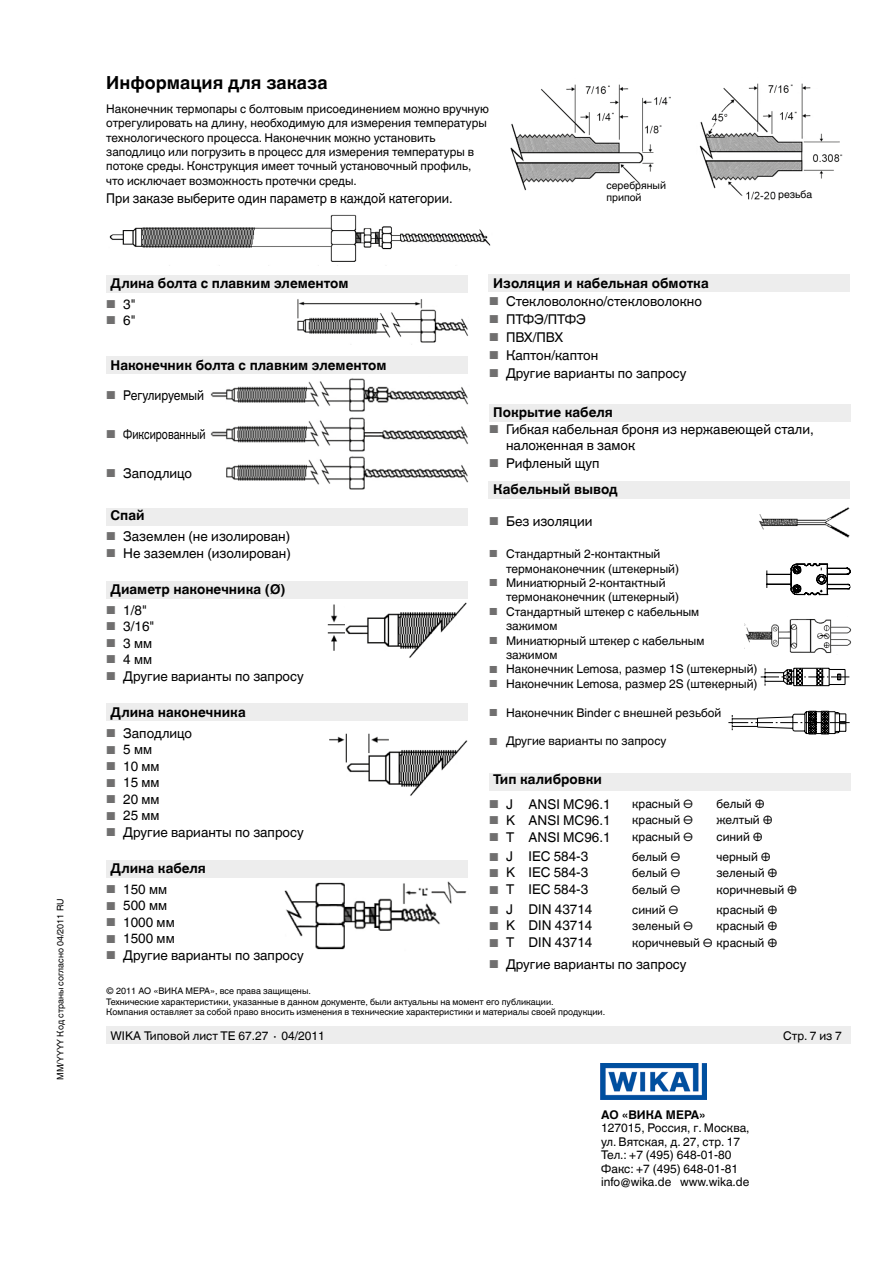
<style>
.page{position:relative;width:893px;height:1263px;background:#fff}
.page>*{position:absolute;margin:0;border:0;box-sizing:border-box;transform-origin:0 0}
.t1{font:700 18px "Helvetica World";color:#000}
.t2{font:13.5px/16.2px "Helvetica World";color:#000}
.t3{font:700 13.5px/26.5px "Helvetica World";color:#000}
.t4{font:13.5px "Helvetica World";color:#000;scale:.95 1}
.t5{font:13.5px "Helvetica World";color:#000;scale:.8 1}
.t6{font:13.5px "Helvetica World";color:#000;scale:.9 1}
.t7{font:12px/14.4px "Helvetica World";color:#000}
.t8{font:700 12px "Helvetica World";color:#000}
.t9{font:10.5px "Helvetica World";color:#000}
.t10{font:9px/10.5px "Helvetica World";color:#000}
.s1{font-size:11.55px;color:#706f6f}
.s2{font-weight:400;font-size:11.55px;color:#706f6f}
.s3{font-weight:400}
.s4{font-size:10.2px;color:#706f6f}
</style>
<div class="page">
<img style="left:601px;top:1063px;width:105px;height:36px">
<div style="left:106px;top:1027px;width:744px;height:17px;background:#ededed"></div>
<div style="left:106px;top:275px;width:362px;height:17px;background:#ededed"></div>
<div style="left:106px;top:356px;width:362px;height:17px;background:#ededed"></div>
<div style="left:106px;top:508px;width:362px;height:17px;background:#ededed"></div>
<div style="left:106px;top:704px;width:362px;height:17px;background:#ededed"></div>
<div style="left:106px;top:581px;width:362px;height:17px;background:#ededed"></div>
<div style="left:106px;top:861px;width:362px;height:17px;background:#ededed"></div>
<div style="left:489px;top:773px;width:361px;height:17px;background:#ededed"></div>
<div style="left:488px;top:275px;width:362px;height:17px;background:#ededed"></div>
<div style="left:488px;top:481px;width:362px;height:17px;background:#ededed"></div>
<img style="left:699px;top:83px;width:144px;height:117px">
<div style="left:489px;top:404px;width:361px;height:17px;background:#ededed"></div>
<img style="left:510px;top:84px;width:161px;height:107px">
<img style="left:297px;top:299px;width:171px;height:44px">
<img style="left:210px;top:378px;width:259px;height:112px">
<img style="left:344px;top:602px;width:123px;height:56px">
<img style="left:329px;top:733px;width:139px;height:63px">
<img style="left:284px;top:881px;width:183px;height:69px">
<img style="left:327px;top:604px;width:17px;height:47px">
<img style="left:759px;top:507px;width:91px;height:31px">
<svg style="left:760px;top:667px;width:90px;height:19px"></svg>
<svg style="left:728px;top:710px;width:122px;height:25px"></svg>
<svg style="left:766px;top:563px;width:85px;height:33px"></svg>
<img style="left:744px;top:619px;width:108px;height:34px">
<img style="left:109px;top:214px;width:382px;height:48px">
<p class="t10" style="left:55px;top:1080px;width:183px;rotate:-90deg">MM/YYYY Код страны согласно 04/2011 RU</p>
<h1 class="t1" style="left:106px;top:73px;width:223px">Информация для заказа</h1>
<p class="t7" style="left:106px;top:102px;width:384px">Наконечник термопары с болтовым присоединением можно вручную отрегулировать на длину, необходимую для измерения температуры технологического процесса. Наконечник можно установить заподлицо или погрузить в процесс для измерения температуры в потоке среды. Конструкция имеет точный установочный профиль, что исключает возможность протечки среды.</p>
<p class="t9" style="left:606px;top:179px;width:61px">серебряный</p>
<p class="t4" style="left:106px;top:190px;width:366px">При заказе выберите один параметр в каждой категории.</p>
<p class="t9" style="left:606px;top:191px;width:37px">припой</p>
<p class="t9" style="left:778px;top:189px;width:36px">резьба</p>
<p class="t3" style="left:111px;top:270px;width:240px">Длина болта с плавким элементом</p>
<p class="t2" style="left:106px;top:296px;width:31px"><span class="s1">■</span> 3"</p>
<p class="t2" style="left:106px;top:312px;width:31px"><span class="s1">■</span> 6"</p>
<p class="t3" style="left:111px;top:352px;width:277px">Наконечник болта с плавким элементом</p>
<p class="t6" style="left:106px;top:388px;width:110px"><span class="s1">■</span> Регулируемый</p>
<p class="t5" style="left:106px;top:427px;width:125px"><span class="s1">■</span> Фиксированный</p>
<p class="t2" style="left:106px;top:465px;width:87px"><span class="s1">■</span> Заподлицо</p>
<p class="t3" style="left:111px;top:502px;width:36px">Спай</p>
<p class="t2" style="left:106px;top:528px;width:185px"><span class="s1">■</span> Заземлен (не изолирован)</p>
<p class="t2" style="left:106px;top:545px;width:186px"><span class="s1">■</span> Не заземлен (изолирован)</p>
<p class="t3" style="left:111px;top:576px;width:176px">Диаметр наконечника (Ø)</p>
<p class="t2" style="left:106px;top:602px;width:42px"><span class="s1">■</span> 1/8"</p>
<p class="t2" style="left:106px;top:618px;width:50px"><span class="s1">■</span> 3/16"</p>
<p class="t2" style="left:106px;top:635px;width:47px"><span class="s1">■</span> 3 мм</p>
<p class="t2" style="left:106px;top:651px;width:47px"><span class="s1">■</span> 4 мм</p>
<p class="t2" style="left:106px;top:668px;width:199px"><span class="s1">■</span> Другие варианты по запросу</p>
<p class="t3" style="left:111px;top:699px;width:137px">Длина наконечника</p>
<p class="t2" style="left:106px;top:725px;width:87px"><span class="s1">■</span> Заподлицо</p>
<p class="t2" style="left:106px;top:741px;width:47px"><span class="s1">■</span> 5 мм</p>
<p class="t2" style="left:106px;top:758px;width:55px"><span class="s1">■</span> 10 мм</p>
<p class="t2" style="left:106px;top:774px;width:55px"><span class="s1">■</span> 15 мм</p>
<p class="t2" style="left:106px;top:791px;width:55px"><span class="s1">■</span> 20 мм</p>
<p class="t2" style="left:106px;top:807px;width:55px"><span class="s1">■</span> 25 мм</p>
<p class="t2" style="left:106px;top:824px;width:199px"><span class="s1">■</span> Другие варианты по запросу</p>
<p class="t3" style="left:111px;top:855px;width:97px">Длина кабеля</p>
<p class="t2" style="left:106px;top:881px;width:62px"><span class="s1">■</span> 150 мм</p>
<p class="t2" style="left:106px;top:897px;width:62px"><span class="s1">■</span> 500 мм</p>
<p class="t2" style="left:106px;top:914px;width:70px"><span class="s1">■</span> 1000 мм</p>
<p class="t2" style="left:106px;top:930px;width:70px"><span class="s1">■</span> 1500 мм</p>
<p class="t2" style="left:106px;top:947px;width:199px"><span class="s1">■</span> Другие варианты по запросу</p>
<p class="t3" style="left:493px;top:270px;width:217px">Изоляция и кабельная обмотка</p>
<p class="t2" style="left:489px;top:293px;width:214px"><span class="s1">■</span> Стекловолокно/стекловолокно</p>
<p class="t2" style="left:489px;top:311px;width:98px"><span class="s1">■</span> ПТФЭ/ПТФЭ</p>
<p class="t2" style="left:489px;top:329px;width:76px"><span class="s1">■</span> ПВХ/ПВХ</p>
<p class="t2" style="left:489px;top:347px;width:111px"><span class="s1">■</span> Каптон/каптон</p>
<p class="t2" style="left:489px;top:365px;width:199px"><span class="s1">■</span> Другие варианты по запросу</p>
<p class="t3" style="left:493px;top:399px;width:121px">Покрытие кабеля</p>
<p class="t2" style="left:506px;top:421px;width:309px;text-indent:-17px"><span class="s1">■</span> Гибкая кабельная броня из нержавеющей стали, наложенная в замок</p>
<p class="t3" style="left:493px;top:450px;width:126px;text-indent:-4px"><span class="s2">■</span> <span class="s3">Рифленый щуп<br></span>Кабельный вывод</p>
<p class="t2" style="left:489px;top:513px;width:105px"><span class="s1">■</span> Без изоляции</p>
<p class="t7" style="left:506px;top:547px;width:174px;text-indent:-17px"><span class="s4">■</span> Стандартный 2-контактный термонаконечник (штекерный)</p>
<p class="t7" style="left:506px;top:576px;width:174px;text-indent:-17px"><span class="s4">■</span> Миниатюрный 2-контактный термонаконечник (штекерный)</p>
<p class="t7" style="left:506px;top:604px;width:195px;text-indent:-17px"><span class="s4">■</span> Стандартный штекер с кабельным зажимом</p>
<p class="t7" style="left:506px;top:633px;width:200px;text-indent:-17px"><span class="s4">■</span> Миниатюрный штекер с кабельным зажимом</p>
<p class="t7" style="left:489px;top:662px;width:270px"><span class="s4">■</span> Наконечник Lemosa, размер 1S (штекерный)</p>
<p class="t7" style="left:489px;top:676px;width:270px"><span class="s4">■</span> Наконечник Lemosa, размер 2S (штекерный)</p>
<p class="t7" style="left:489px;top:705px;width:234px"><span class="s4">■</span> Наконечник Binder с внешней резьбой</p>
<p class="t7" style="left:489px;top:734px;width:179px"><span class="s4">■</span> Другие варианты по запросу</p>
<p class="t3" style="left:493px;top:766px;width:110px">Тип калибровки</p>
<p class="t2" style="left:489px;top:796px;width:123px"><span class="s1">■</span> J ANSI MC96.1</p>
<p class="t7" style="left:632px;top:797px;width:62px">красный ⊖</p>
<p class="t7" style="left:716px;top:797px;width:50px">белый ⊕</p>
<p class="t2" style="left:489px;top:812px;width:123px"><span class="s1">■</span> K ANSI MC96.1</p>
<p class="t7" style="left:632px;top:813px;width:62px">красный ⊖</p>
<p class="t7" style="left:716px;top:813px;width:58px">желтый ⊕</p>
<p class="t2" style="left:489px;top:829px;width:123px"><span class="s1">■</span> T ANSI MC96.1</p>
<p class="t7" style="left:632px;top:830px;width:62px">красный ⊖</p>
<p class="t7" style="left:716px;top:830px;width:48px">синий ⊕</p>
<p class="t2" style="left:489px;top:849px;width:101px"><span class="s1">■</span> J IEC 584-3</p>
<p class="t7" style="left:632px;top:849px;width:50px">белый ⊖</p>
<p class="t7" style="left:716px;top:849px;width:56px">черный ⊕</p>
<p class="t2" style="left:489px;top:865px;width:101px"><span class="s1">■</span> K IEC 584-3</p>
<p class="t7" style="left:632px;top:865px;width:50px">белый ⊖</p>
<p class="t7" style="left:716px;top:865px;width:62px">зеленый ⊕</p>
<p class="t2" style="left:489px;top:882px;width:101px"><span class="s1">■</span> T IEC 584-3</p>
<p class="t7" style="left:632px;top:882px;width:50px">белый ⊖</p>
<p class="t7" style="left:716px;top:882px;width:82px">коричневый ⊕</p>
<p class="t2" style="left:489px;top:901px;width:105px"><span class="s1">■</span> J DIN 43714</p>
<p class="t7" style="left:632px;top:902px;width:48px">синий ⊖</p>
<p class="t7" style="left:716px;top:902px;width:62px">красный ⊕</p>
<p class="t2" style="left:489px;top:918px;width:105px"><span class="s1">■</span> K DIN 43714</p>
<p class="t7" style="left:632px;top:918px;width:62px">зеленый ⊖</p>
<p class="t7" style="left:716px;top:918px;width:62px">красный ⊕</p>
<p class="t2" style="left:489px;top:934px;width:105px"><span class="s1">■</span> T DIN 43714</p>
<p class="t7" style="left:632px;top:935px;width:147px">коричневый ⊖ красный ⊕</p>
<p class="t2" style="left:489px;top:956px;width:199px"><span class="s1">■</span> Другие варианты по запросу</p>
<p class="t10" style="left:106px;top:986px;width:500px">© 2011 АО «ВИКА МЕРА», все права защищены.<br>Технические характеристики, указанные в данном документе, были актуальны на момент его публикации.<br>Компания оставляет за собой право вносить изменения в технические характеристики и материалы своей продукции.</p>
<p class="t7" style="left:111px;top:1028px;width:216px">WIKA Типовой лист TE 67.27 ∙ 04/2011</p>
<p class="t7" style="left:783px;top:1028px;width:60px">Стр. 7 из 7</p>
<p class="t8" style="left:601px;top:1107px;width:106px">АО «ВИКА МЕРА»</p>
<p class="t7" style="left:601px;top:1121px;width:150px;line-height:13.5px">127015, Россия, г. Москва, ул. Вятская, д. 27, стр. 17<br>Тел.: +7 (495) 648-01-80<br>Факс: +7 (495) 648-01-81 info@wika.de www.wika.de</p>
</div>
